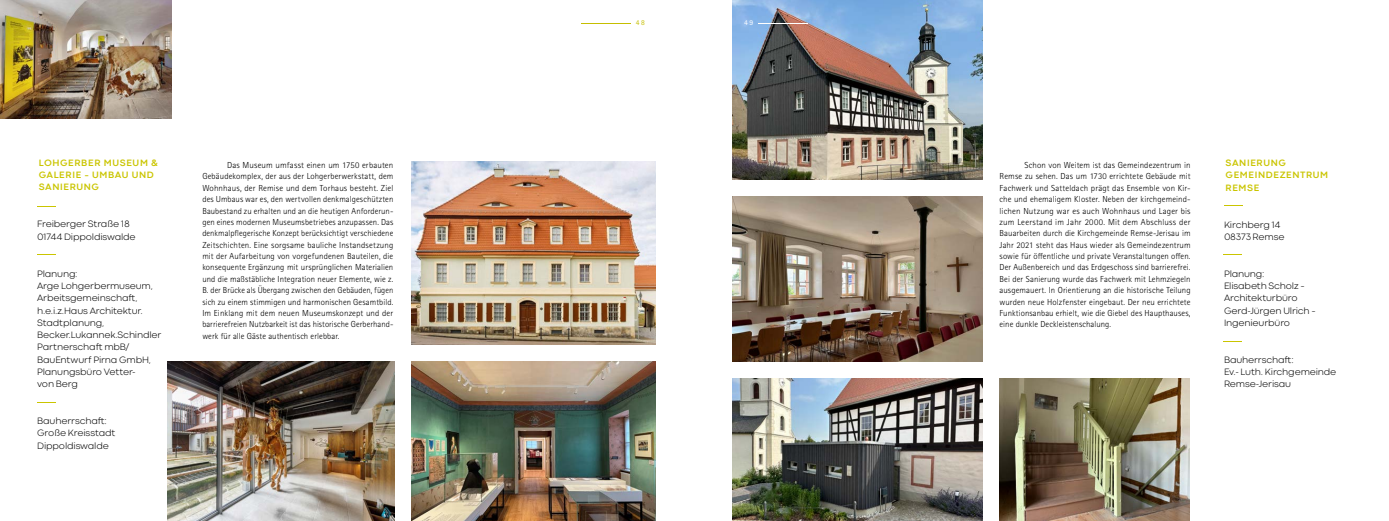
<style>
.page{position:relative;width:1389px;height:521px;background:#fff}
.page>*{position:absolute;margin:0;border:0;box-sizing:border-box;transform-origin:0 0}
.t1{font:300 9.62px/12.2px "Codec Cold";letter-spacing:-.02em;color:#000}
.t2{font:700 9.62px/12.2px "Codec Cold";letter-spacing:.065em;color:#cac500}
.A4_H_Texte_p_fließtext{font:300 8.75px/11.4px "Rotis Sans Serif Pro";letter-spacing:.01em;color:#000;text-align:justify}
.t3{font:7.44px "Rotis Sans Serif Pro";color:#fff}
.t4{font:7.44px "Rotis Sans Serif Pro";color:#c5be00}
</style>
<div class="page">
<img style="left:412px;top:361px;width:244px;height:160px">
<img style="left:168px;top:361px;width:227px;height:160px">
<img style="left:412px;top:161px;width:244px;height:183px">
<img style="left:0;top:0;width:171px;height:118px">
<img style="left:733px;top:196px;width:250px;height:165px">
<img style="left:733px;top:0;width:250px;height:179px">
<img style="left:733px;top:378px;width:250px;height:143px">
<img style="left:1000px;top:378px;width:190px;height:143px">
<hr style="left:758px;top:23px;width:50px;height:1px;background:#fff">
<svg style="left:37px;top:206px;width:19px;height:1px"></svg>
<svg style="left:37px;top:254px;width:19px;height:1px"></svg>
<svg style="left:37px;top:402px;width:19px;height:1px"></svg>
<svg style="left:1224px;top:205px;width:19px;height:1px"></svg>
<svg style="left:1223px;top:254px;width:19px;height:1px"></svg>
<svg style="left:1223px;top:341px;width:19px;height:1px"></svg>
<hr style="left:581px;top:23px;width:50px;height:1px;background:#c5be00">
<p class="t4" style="left:636px;top:18px;width:11px">48</p>
<p class="t3" style="left:744px;top:18px;width:11px">49</p>
<p class="t2" style="left:39px;top:157px;width:121px">LOHGERBER MUSEUM &amp;<br>GALERIE – UMBAU UND<br>SANIERUNG</p>
<p class="t1" style="left:37px;top:218px;width:100px">Freiberger Straße 18<br>01744 Dippoldiswalde</p>
<p class="t1" style="left:37px;top:268px;width:42px">Planung:</p>
<p class="t1" style="left:37px;top:280px;width:126px">Arge Lohgerbermuseum,<br>Arbeitsgemeinschaft, h.e.i.z.Haus Architektur.<br>Stadtplanung,<br>Becker.Lukannek.Schindler<br>Partnerschaft mbB/<br>BauEntwurf Pirna GmbH,<br>Planungsbüro Vetter-<br>von Berg</p>
<p class="t1" style="left:37px;top:415px;width:71px">Bauherrschaft:</p>
<p class="t1" style="left:37px;top:427px;width:80px">Große Kreisstadt<br>Dippoldiswalde</p>
<p class="A4_H_Texte_p_fließtext" style="left:202px;top:160px;width:193px;text-indent:25px">Das Museum umfasst einen um 1750 erbauten Gebäudekomplex, der aus der Lohgerberwerkstatt, dem Wohnhaus, der Remise und dem Torhaus besteht. Ziel des Umbaus war es, den wertvollen denkmalgeschützten Baubestand zu erhalten und an die heutigen Anforderun&shy;gen eines modernen Museumsbetriebes anzupassen. Das denkmalpflegerische Konzept berücksichtigt verschiedene Zeitschichten. Eine sorgsame bauliche Instandsetzung mit der Aufarbeitung von vorgefundenen Bauteilen, die konsequente Ergänzung mit ursprünglichen Materialien und die maßstäbliche Integration neuer Elemente, wie z.<br>B. der Brücke als Übergang zwischen den Gebäuden, fügen sich zu einem stimmigen und harmonischen Gesamtbild.<br>Im Einklang mit dem neuen Museumskonzept und der barrierefreien Nutzbarkeit ist das historische Gerberhand&shy;werk für alle Gäste authentisch erlebbar.</p>
<p class="t2" style="left:1226px;top:157px;width:104px">SANIERUNG<br>GEMEINDEZENTRUM<br>REMSE</p>
<p class="A4_H_Texte_p_fließtext" style="left:1000px;top:160px;width:193px;text-indent:25px">Schon von Weitem ist das Gemeindezentrum in Remse zu sehen. Das um 1730 errichtete Gebäude mit Fachwerk und Satteldach prägt das Ensemble von Kir&shy;che und ehemaligem Kloster. Neben der kirchgemeind&shy;lichen Nutzung war es auch Wohnhaus und Lager bis zum Leerstand im Jahr 2000. Mit dem Abschluss der Bauarbeiten durch die Kirchgemeinde Remse-Jerisau im Jahr 2021 steht das Haus wieder als Gemeindezentrum sowie für öffentliche und private Veranstaltungen offen.<br>Der Außenbereich und das Erdgeschoss sind barrierefrei.<br>Bei der Sanierung wurde das Fachwerk mit Lehmziegeln ausgemauert. In Orientierung an die historische Teilung wurden neue Holzfenster eingebaut. Der neu errichtete Funktionsanbau erhielt, wie die Giebel des Haupthauses, eine dunkle Deckleistenschalung.</p>
<p class="t1" style="left:1224px;top:218px;width:62px">Kirchberg 14<br>08373 Remse</p>
<p class="t1" style="left:1224px;top:268px;width:93px">Planung:<br>Elisabeth Scholz –<br>Architekturbüro<br>Gerd-Jürgen Ulrich –<br>Ingenieurbüro</p>
<p class="t1" style="left:1224px;top:354px;width:71px">Bauherrschaft:</p>
<p class="t1" style="left:1224px;top:366px;width:114px">Ev.- Luth. Kirchgemeinde<br>Remse-Jerisau</p>
</div>
